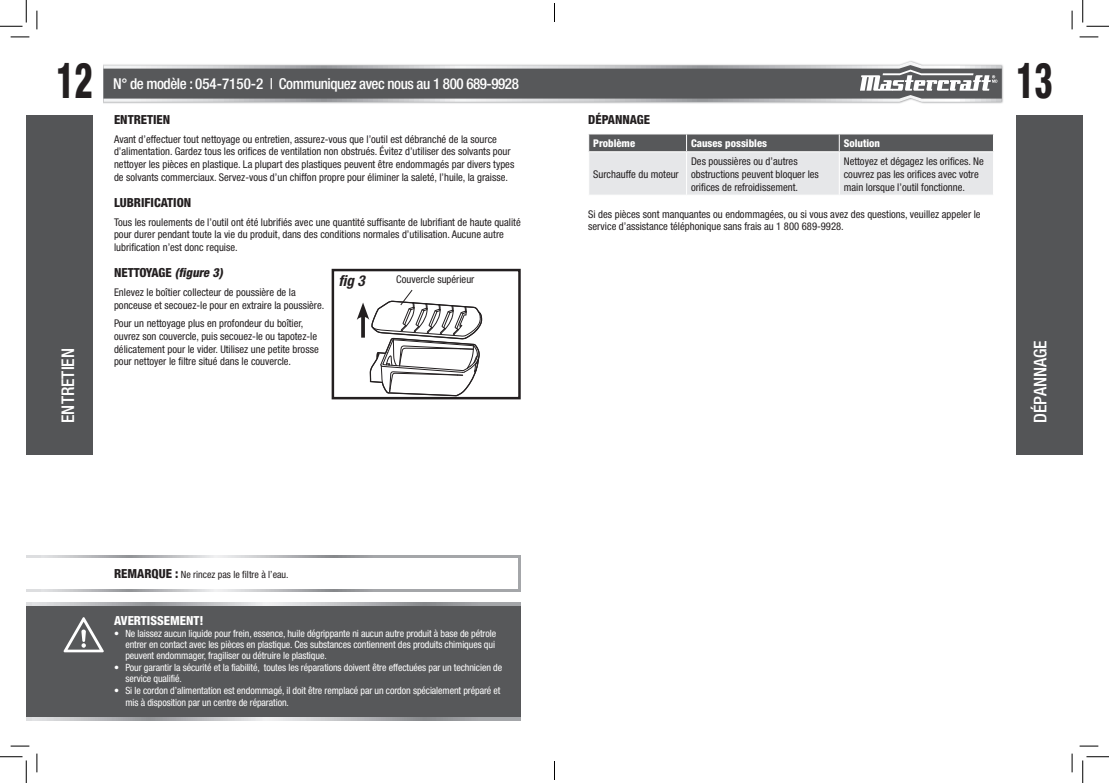
<style>
.page{position:relative;width:1109px;height:783px;background:#fff}
.page>*{position:absolute;margin:0;border:0;box-sizing:border-box;transform-origin:0 0}
.t1{font:800 condensed 49.5px "Helvetica Neue LT Std";color:#231f20;scale:.71 1}
.t2{font:500 condensed 17.5px "Helvetica Neue LT Std";color:#fff}
.t3{font:500 condensed 15px "Helvetica Neue LT Std";letter-spacing:-.03em;color:#fff}
.t4{font:italic 700 condensed 15px "Helvetica Neue LT Std";color:#231f20}
.t5{font:800 condensed 12.5px "Helvetica Neue LT Std";color:#231f20}
.t6{font:800 condensed 12.5px "Helvetica Neue LT Std";color:#fff}
.t7{font:condensed 10.62px/12.8px "Helvetica Neue LT Std";color:#231f20}
.t8{font:800 condensed 10.62px "Helvetica Neue LT Std";color:#fff}
.t9{font:condensed 10px/11.2px "Helvetica Neue LT Std";letter-spacing:-.01em;color:#fff}
.t10{font:condensed 10px "Helvetica Neue LT Std";color:#231f20}
.t11{font:10px "Myriad Pro";color:#231f20}
.s1{font-style:italic}
.s2{font-weight:800;font-size:12.5px}
</style>
<div class="page">
<div style="left:1016px;top:115px;width:66px;height:339px;background:#545557"></div>
<div style="left:26px;top:115px;width:67px;height:339px;background:#545557"></div>
<img style="left:103px;top:61px;width:900px;height:43px">
<svg style="left:103px;top:62px;width:898px;height:40px"></svg>
<svg style="left:103px;top:65px;width:898px;height:34px;background:#6b6c6e"></svg>
<svg style="left:588px;top:134px;width:406px;height:61px;background:#bfc0c2"></svg>
<hr style="left:588px;top:151px;width:98px;height:1px;background:#fff">
<hr style="left:686px;top:151px;width:153px;height:1px;background:#fff">
<hr style="left:839px;top:151px;width:154px;height:1px;background:#fff">
<svg style="left:26px;top:555px;width:494px;height:36px"></svg>
<div style="left:26px;top:558px;width:492px;height:30px;background:#fff"></div>
<svg style="left:26px;top:602px;width:494px;height:117px;background:#a7a8ab"></svg>
<div style="left:26px;top:605px;width:494px;height:111px;background:#57585a"></div>
<svg style="left:63px;top:617px;width:41px;height:35px"></svg>
<div style="left:331px;top:269px;width:189px;height:130px;border:2px solid #231f20"></div>
<svg style="left:357px;top:289px;width:126px;height:109px"></svg>
<svg style="left:11px;top:36px;width:18px;height:2px"></svg>
<svg style="left:1079px;top:36px;width:19px;height:2px"></svg>
<svg style="left:11px;top:745px;width:18px;height:1px"></svg>
<svg style="left:1079px;top:745px;width:19px;height:1px"></svg>
<svg style="left:36px;top:11px;width:2px;height:18px"></svg>
<svg style="left:36px;top:753px;width:2px;height:19px"></svg>
<svg style="left:1071px;top:11px;width:1px;height:18px"></svg>
<svg style="left:1071px;top:753px;width:1px;height:19px"></svg>
<svg style="left:0;top:0;width:27px;height:27px"></svg>
<svg style="left:0;top:756px;width:27px;height:26px"></svg>
<svg style="left:1082px;top:0;width:26px;height:27px"></svg>
<svg style="left:1082px;top:756px;width:26px;height:26px"></svg>
<svg style="left:554px;top:3px;width:1px;height:19px"></svg>
<svg style="left:554px;top:761px;width:1px;height:18px"></svg>
<h1 class="t1" style="left:56px;top:50px;width:53px">12</h1>
<h3 class="t3" style="left:113px;top:75px;width:407px">N° de modèle : 054-7150-2 | Communiquez avec nous au 1 800 689-9928</h3>
<h1 class="t1" style="left:1016px;top:50px;width:53px">13</h1>
<p class="t5" style="left:588px;top:112px;width:63px">DÉPANNAGE</p>
<p class="t8" style="left:593px;top:137px;width:43px">Problème</p>
<p class="t8" style="left:691px;top:137px;width:77px">Causes possibles</p>
<p class="t8" style="left:843px;top:137px;width:38px">Solution</p>
<p class="t7" style="left:593px;top:168px;width:87px">Surchauffe du moteur</p>
<p class="t5" style="left:114px;top:112px;width:58px">ENTRETIEN</p>
<p class="t7" style="left:114px;top:132px;width:402px">Avant d’effectuer tout nettoyage ou entretien, assurez-vous que l’outil est débranché de la source d’alimentation. Gardez tous les orifices de ventilation non obstrués. Évitez d’utiliser des solvants pour nettoyer les pièces en plastique. La plupart des plastiques peuvent être endommagés par divers types de solvants commerciaux. Servez-vous d’un chiffon propre pour éliminer la saleté, l’huile, la graisse.</p>
<p class="t5" style="left:114px;top:195px;width:79px">LUBRIFICATION</p>
<p class="t7" style="left:114px;top:215px;width:408px">Tous les roulements de l’outil ont été lubrifiés avec une quantité suffisante de lubrifiant de haute qualité pour durer pendant toute la vie du produit, dans des conditions normales d’utilisation. Aucune autre lubrification n’est donc requise.</p>
<p class="t5" style="left:114px;top:265px;width:110px">NETTOYAGE <span class="s1">(figure 3)</span></p>
<p class="t7" style="left:114px;top:285px;width:212px">Enlevez le boîtier collecteur de poussière de la ponceuse et secouez-le pour en extraire la poussière.</p>
<p class="t7" style="left:114px;top:317px;width:206px">Pour un nettoyage plus en profondeur du boîtier, ouvrez son couvercle, puis secouez-le ou tapotez-le délicatement pour le vider. Utilisez une petite brosse pour nettoyer le filtre situé dans le couvercle.</p>
<p class="t7" style="left:691px;top:155px;width:129px">Des poussières ou d’autres obstructions peuvent bloquer les orifices de refroidissement.</p>
<p class="t7" style="left:843px;top:155px;width:141px">Nettoyez et dégagez les orifices. Ne couvrez pas les orifices avec votre main lorsque l’outil fonctionne.</p>
<p class="t7" style="left:588px;top:207px;width:394px">Si des pièces sont manquantes ou endommagées, ou si vous avez des questions, veuillez appeler le service d’assistance téléphonique sans frais au 1 800 689-9928.</p>
<p class="t11" style="left:263px;top:224px;width:75px">continuation tabs</p>
<h3 class="t4" style="left:338px;top:271px;width:28px">fig 3</h3>
<p class="t7" style="left:396px;top:273px;width:80px">Couvercle supérieur</p>
<h2 class="t2" style="left:57px;top:423px;width:76px;rotate:-90deg">ENTRETIEN</h2>
<h2 class="t2" style="left:1029px;top:422px;width:84px;rotate:-90deg">DÉPANNAGE</h2>
<p class="t10" style="left:114px;top:568px;width:176px"><span class="s2">REMARQUE :</span> Ne rincez pas le filtre à l’eau.</p>
<p class="t6" style="left:114px;top:613px;width:91px">AVERTISSEMENT!</p>
<p class="t9" style="left:125px;top:627px;width:372px;text-align:justify;text-indent:-11px">• Ne laissez aucun liquide pour frein, essence, huile dégrippante ni aucun autre produit à base de pétrole entrer en contact avec les pièces en plastique. Ces substances contiennent des produits chimiques qui peuvent endommager, fragiliser ou détruire le plastique.</p>
<p class="t9" style="left:125px;top:661px;width:378px;text-indent:-11px">• Pour garantir la sécurité et la fiabilité, toutes les réparations doivent être effectuées par un technicien de service qualifié.</p>
<p class="t9" style="left:125px;top:685px;width:376px;text-indent:-11px">• Si le cordon d’alimentation est endommagé, il doit être remplacé par un cordon spécialement préparé et mis à disposition par un centre de réparation.</p>
</div>
